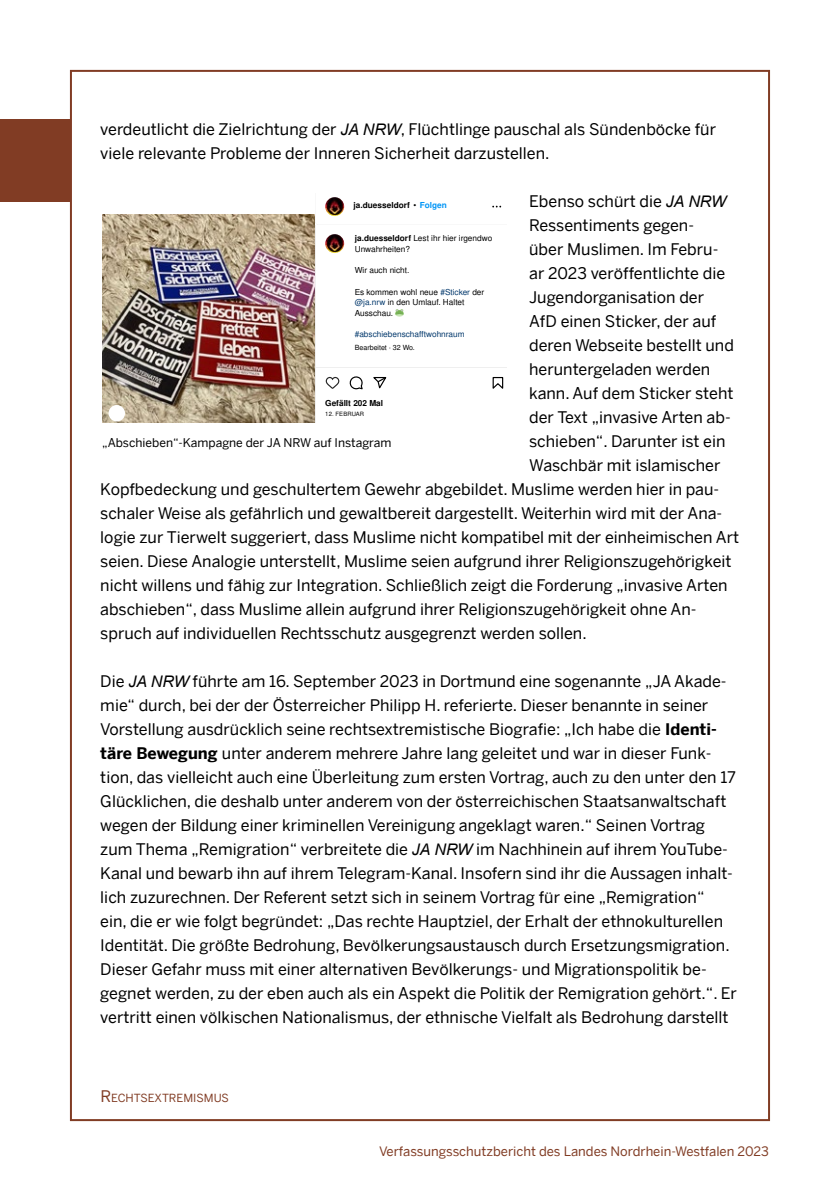
<style>
.page{position:relative;width:840px;height:1191px;background:#fff}
.page>*{position:absolute;margin:0;border:0;box-sizing:border-box;transform-origin:0 0}
.t1{font:16px/24px "Benton Sans";color:#000}
.t2{font:13px "Benton Sans";color:#813c24}
.t3{font:12px "Benton Sans";color:#000}
.t4{font:11.2px "Benton Sans";color:#813c24}
.t5{font:8.2px/10.6px "Cairo Font 1 0";color:#000}
.t6{font:8.2px "Cairo Font 0 0";color:#000}
.t7{font:8.2px "Cairo Font 1 0";color:#00376b}
.t8{font:7.8px "Cairo Font 3 0";color:#000}
.t9{font:7px "Cairo Font 1 0";color:#000}
.t10{font:5.8px "Cairo Font 1 0";letter-spacing:.02em;color:#000}
.s1{font-family:"Arial";font-style:italic}
.s2{font-weight:700}
.s3{font-family:"Cairo Font 1 0"}
.s4{color:#0095f6}
.s5{font-family:"Cairo Font 0 0"}
.s6{color:#00376b}
.s7{font-family:"Cairo Font 1 1"}
.s8{font-size:16px}
</style>
<div class="page">
<div style="left:0;top:119px;width:71px;height:82px;background:#813c24"></div>
<img style="left:102px;top:215px;width:213px;height:207px">
<div style="left:108px;top:405px;width:17px;height:16px;background:#fff;border-radius:8px"></div>
<svg style="left:315px;top:197px;width:187px;height:28px"></svg>
<hr style="left:315px;top:225px;width:1px;height:197px;background:#efefef">
<hr style="left:315px;top:367px;width:191px;height:1px;background:#efefef">
<svg style="left:325px;top:234px;width:19px;height:19px"></svg>
<svg style="left:325px;top:377px;width:14px;height:12px"></svg>
<svg style="left:349px;top:376px;width:14px;height:14px"></svg>
<svg style="left:373px;top:377px;width:14px;height:12px"></svg>
<svg style="left:492px;top:377px;width:12px;height:12px"></svg>
<p class="t1" style="left:100px;top:117px;width:617px">verdeutlicht die Zielrichtung der <span class="s1">JA NRW</span>, Flüchtlinge pauschal als Sündenböcke für viele relevante Probleme der Inneren Sicherheit darzustellen.</p>
<p class="t1" style="left:529px;top:189px;width:198px">Ebenso schürt die <span class="s1">JA NRW</span></p>
<p class="t1" style="left:529px;top:213px;width:166px">Ressentiments gegen-</p>
<p class="t1" style="left:529px;top:237px;width:190px">über Muslimen. Im Febru-</p>
<p class="t1" style="left:529px;top:261px;width:197px">ar 2023 veröffentlichte die</p>
<p class="t1" style="left:529px;top:285px;width:176px">Jugendorganisation der</p>
<p class="t1" style="left:529px;top:309px;width:188px">AfD einen Sticker, der auf</p>
<p class="t1" style="left:529px;top:333px;width:206px">deren Webseite bestellt und</p>
<p class="t1" style="left:529px;top:357px;width:182px">heruntergeladen werden</p>
<p class="t1" style="left:529px;top:381px;width:206px">kann. Auf dem Sticker steht</p>
<p class="t1" style="left:529px;top:405px;width:203px">der Text „invasive Arten ab-</p>
<p class="t1" style="left:529px;top:429px;width:198px">schieben“. Darunter ist ein</p>
<p class="t1" style="left:529px;top:453px;width:192px">Waschbär mit islamischer</p>
<p class="t1" style="left:100px;top:477px;width:620px">Kopfbedeckung und geschultertem Gewehr abgebildet. Muslime werden hier in pau-</p>
<p class="t1" style="left:100px;top:501px;width:623px">schaler Weise als gefährlich und gewaltbereit dargestellt. Weiterhin wird mit der Ana-</p>
<p class="t1" style="left:100px;top:525px;width:640px">logie zur Tierwelt suggeriert, dass Muslime nicht kompatibel mit der einheimischen Art</p>
<p class="t1" style="left:100px;top:549px;width:632px">seien. Diese Analogie unterstellt, Muslime seien aufgrund ihrer Religionszugehörigkeit</p>
<p class="t1" style="left:100px;top:573px;width:628px">nicht willens und fähig zur Integration. Schließlich zeigt die Forderung „invasive Arten</p>
<p class="t1" style="left:100px;top:597px;width:597px">abschieben“, dass Muslime allein aufgrund ihrer Religionszugehörigkeit ohne An-</p>
<p class="t1" style="left:100px;top:621px;width:487px">spruch auf individuellen Rechtsschutz ausgegrenzt werden sollen.</p>
<p class="t1" style="left:100px;top:669px;width:637px">Die <span class="s1">JA NRW</span> führte am 16. September 2023 in Dortmund eine sogenannte „JA Akade&shy;mie“ durch, bei der der Österreicher Philipp H. referierte. Dieser benannte in seiner Vorstellung ausdrücklich seine rechtsextremistische Biografie: „Ich habe die <span class="s2">Identi&shy;täre Bewegung</span> unter anderem mehrere Jahre lang geleitet und war in dieser Funk&shy;tion, das vielleicht auch eine Überleitung zum ersten Vortrag, auch zu den unter den 17<br>Glücklichen, die deshalb unter anderem von der österreichischen Staatsanwaltschaft wegen der Bildung einer kriminellen Vereinigung angeklagt waren.“ Seinen Vortrag zum Thema „Remigration“ verbreitete die <span class="s1">JA NRW</span> im Nachhinein auf ihrem YouTube-Kanal und bewarb ihn auf ihrem Telegram-Kanal. Insofern sind ihr die Aussagen inhalt&shy;lich zuzurechnen. Der Referent setzt sich in seinem Vortrag für eine „Remigration“<br>ein, die er wie folgt begründet: „Das rechte Hauptziel, der Erhalt der ethnokulturellen Identität. Die größte Bedrohung, Bevölkerungsaustausch durch Ersetzungsmigration.<br>Dieser Gefahr muss mit einer alternativen Bevölkerungs- und Migrationspolitik be&shy;gegnet werden, zu der eben auch als ein Aspekt die Politik der Remigration gehört.“. Er vertritt einen völkischen Nationalismus, der ethnische Vielfalt als Bedrohung darstellt</p>
<p class="t8" style="left:87px;top:155px;width:209px">Lest ihr hier irgendwo Unwahrheiten? Wir auch nicht. Es komm...</p>
<p class="t8" style="left:391px;top:155px;width:138px">https://www.instagram.com/p/Coj2alztfvN/</p>
<p class="t6" style="left:353px;top:202px;width:95px">ja.duesseldorf <span class="s3">•</span> <span class="s4">Folgen</span></p>
<p class="t5" style="left:354px;top:234px;width:139px"><span class="s5">ja.duesseldorf</span> Lest ihr hier irgendwo<br>Unwahrheiten?</p>
<p class="t5" style="left:354px;top:266px;width:56px">Wir auch nicht.</p>
<p class="t5" style="left:354px;top:287px;width:131px">Es kommen wohl neue <span class="s6">#Sticker</span> der <span class="s6">@ja.nrw</span> in den Umlauf. Haltet<br>Ausschau.</p>
<p class="t7" style="left:354px;top:331px;width:111px">#abschiebenscha<span class="s7">ff</span>twohnraum</p>
<p class="t9" style="left:354px;top:345px;width:62px">Bearbeitet · 32 Wo.</p>
<p class="t6" style="left:325px;top:400px;width:59px">Gefällt 202 Mal</p>
<p class="t10" style="left:325px;top:411px;width:40px">12. FEBRUAR</p>
<p class="t5" style="left:325px;top:440px;width:86px">oder zu kommentieren.</p>
<p class="t3" style="left:102px;top:435px;width:290px">„Abschieben“-Kampagne der JA NRW auf Instagram</p>
<p class="t5" style="left:87px;top:728px;width:399px">egistriere dich, um Fotos und Videos von Freunden anzusehen und weitere Konten zu <span class="s7">fi</span>nden, die dir gefallen.</p>
<p class="t8" style="left:477px;top:753px;width:51px">26.09.23, 12:55</p>
<p class="t4" style="left:100px;top:1090px;width:130px"><span class="s8">R</span>ECHTSEXTREMISMUS</p>
<p class="t2" style="left:379px;top:1143px;width:391px">Verfassungsschutzbericht des Landes Nordrhein-Westfalen 2023</p>
</div>
